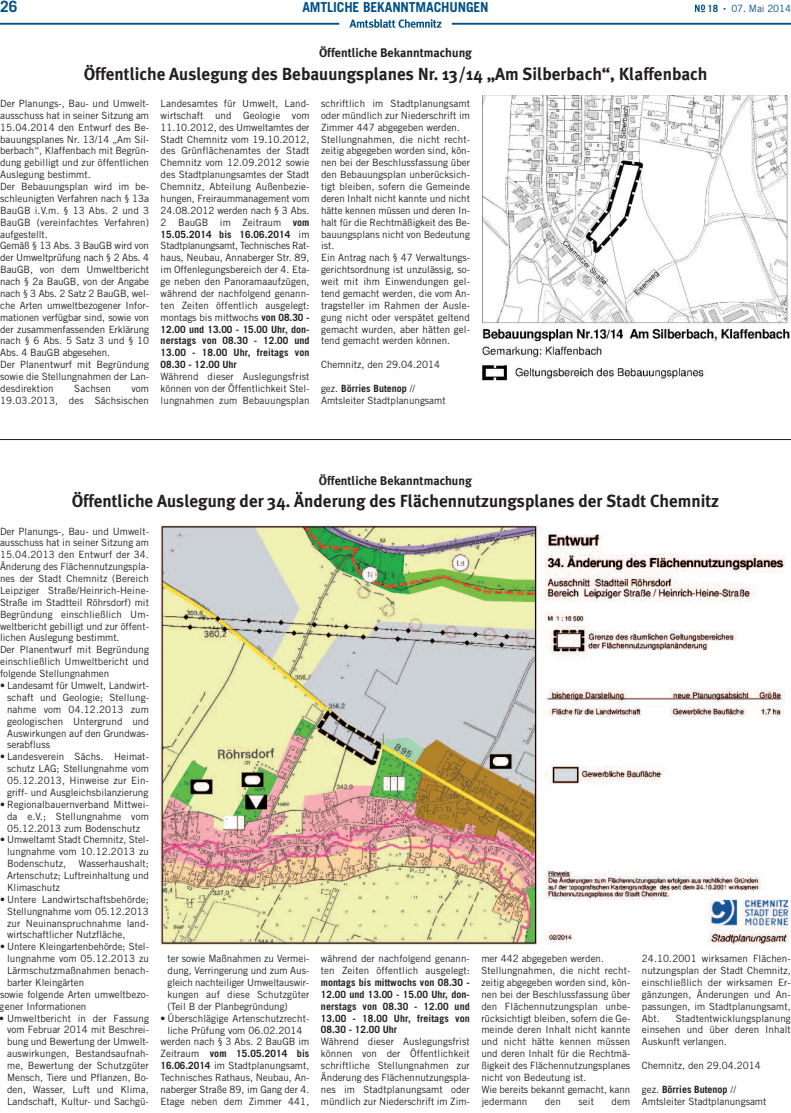
<style>
.page{position:relative;width:791px;height:1113px;background:#fff}
.page>*{position:absolute;margin:0;border:0;box-sizing:border-box;transform-origin:0 0}
.t1{font:700 17.5px "Meta Plus";color:#231f20}
.t2{font:700 15.62px "Trade Gothic LT Std";color:#005086}
.t3{font:700 13.75px "Trade Gothic LT Std";letter-spacing:-.01em;color:#005086}
.t4{font:700 12.5px "Meta Plus";color:#231f20}
.t5{font:10px/11.9px "Trade Gothic LT Std";color:#231f20;text-align:justify}
.t6{font:10px "Trade Gothic LT Std";letter-spacing:-.01em;color:#005086}
.t7{font:700 10px "Trade Gothic LT Std";color:#005086}
.s1{font-weight:700}
</style>
<div class="page">
<svg style="left:694px;top:5px;width:10px;height:7px"></svg>
<hr style="left:0;top:23px;width:339px;height:2px;background:#005086">
<hr style="left:451px;top:23px;width:339px;height:2px;background:#005086">
<svg style="left:349px;top:19px;width:92px;height:9px"></svg>
<img style="left:482px;top:95px;width:308px;height:286px">
<img style="left:160px;top:525px;width:630px;height:419px">
<hr style="left:0;top:439px;width:790px;height:1px;background:#231f20">
<p class="t2" style="left:0;top:1px;width:19px">26</p>
<p class="t3" style="left:302px;top:2px;width:188px">AMTLICHE BEKANNTMACHUNGEN</p>
<p class="t7" style="left:707px;top:5px;width:12px">18</p>
<p class="t6" style="left:731px;top:5px;width:61px">07. Mai 2014</p>
<p class="t4" style="left:319px;top:46px;width:154px">Öffentliche Bekanntmachung</p>
<p class="t1" style="left:84px;top:63px;width:624px">Öffentliche Auslegung des Bebauungsplanes Nr. 13/14 „Am Silberbach“, Klaffenbach</p>
<p class="t5" style="left:0;top:98px;width:150px;text-align:left">Der Planungs-, Bau- und Umwelt&shy;ausschuss hat in seiner Sitzung am<br>15.04.2014 den Entwurf des Be&shy;bauungsplanes Nr. 13/14 „Am Sil&shy;berbach“, Klaffenbach mit Begrün&shy;dung gebilligt und zur öffentlichen<br>Auslegung bestimmt.<br>Der Bebauungsplan wird im be&shy;schleunigten Verfahren nach § 13a<br>BauGB i.V.m. § 13 Abs. 2 und 3<br>BauGB (vereinfachtes Verfahren) aufgestellt.<br>Gemäß § 13 Abs. 3 BauGB wird von der Umweltprüfung nach § 2 Abs. 4<br>BauGB, von dem Umweltbericht nach § 2a BauGB, von der Angabe nach § 3 Abs. 2 Satz 2 BauGB, wel&shy;che Arten umweltbezogener Infor&shy;mationen verfügbar sind, sowie von der zusammenfassenden Erklärung nach § 6 Abs. 5 Satz 3 und § 10<br>Abs. 4 BauGB abgesehen.<br>Der Planentwurf mit Begründung sowie die Stellungnahmen der Lan&shy;desdirektion</p>
<p class="t5" style="left:74px;top:383px;width:38px">Sachsen</p>
<p class="t5" style="left:0;top:383px;width:150px;text-align:right">vom<br>19.03.2013, des Sächsischen</p>
<p class="t5" style="left:160px;top:98px;width:150px;text-align:left">Landesamtes für Umwelt, Land&shy;wirtschaft und Geologie vom<br>11.10.2012, des Umweltamtes der<br>Stadt Chemnitz vom 19.10.2012, des Grünflächenamtes der Stadt<br>Chemnitz vom 12.09.2012 sowie des Stadtplanungsamtes der Stadt<br>Chemnitz, Abteilung Außenbezie&shy;hungen, Freiraummanagement vom<br>24.08.2012 werden nach § 3 Abs.<br>2 BauGB im Zeitraum <span class="s1">vom<br>15.05.2014 bis 16.06.2014</span> im<br>Stadtplanungsamt, Technisches Rat&shy;haus, Neubau, Annaberger Str. 89, im Offenlegungsbereich der 4. Eta&shy;ge neben den Panoramaaufzügen, während der nachfolgend genann&shy;ten Zeiten öffentlich ausgelegt: montags bis mittwochs <span class="s1">von 08.30 -<br>12.00 und 13.00 - 15.00 Uhr, don&shy;nerstags von 08.30 - 12.00 und<br>13.00 - 18.00 Uhr, freitags von<br>08.30 - 12.00 Uhr<br></span>Während dieser Auslegungsfrist können von der Öffentlichkeit Stel&shy;lungnahmen zum Bebauungsplan</p>
<p class="t5" style="left:321px;top:98px;width:150px;text-align:left">schriftlich im Stadtplanungsamt oder mündlich zur Niederschrift im<br>Zimmer 447 abgegeben werden.<br>Stellungnahmen, die nicht recht&shy;zeitig abgegeben worden sind, kön&shy;nen bei der Beschlussfassung über den Bebauungsplan unberücksich&shy;tigt bleiben, sofern die Gemeinde deren Inhalt nicht kannte und nicht hätte kennen müssen und deren In&shy;halt für die Rechtmäßigkeit des Be&shy;bauungsplans nicht von Bedeutung ist.<br>Ein Antrag nach § 47 Verwaltungs&shy;gerichtsordnung ist unzulässig, so&shy;weit mit ihm Einwendungen gel&shy;tend gemacht werden, die vom An&shy;tragsteller im Rahmen der Ausle&shy;gung nicht oder verspätet geltend gemacht wurden, aber hätten gel&shy;tend gemacht werden können.</p>
<p class="t5" style="left:321px;top:360px;width:120px">Chemnitz, den 29.04.2014</p>
<p class="t5" style="left:321px;top:383px;width:126px">gez. <span class="s1">Börries Butenop</span> //<br>Amtsleiter Stadtplanungsamt</p>
<p class="t4" style="left:319px;top:473px;width:154px">Öffentliche Bekanntmachung</p>
<p class="t1" style="left:72px;top:491px;width:648px">Öffentliche Auslegung der 34. Änderung des Flächennutzungsplanes der Stadt Chemnitz</p>
<p class="t5" style="left:0;top:526px;width:150px;text-align:left">Der Planungs-, Bau- und Umwelt&shy;ausschuss hat in seiner Sitzung am<br>15.04.2013 den Entwurf der 34.<br>Änderung des Flächennutzungspla&shy;nes der Stadt Chemnitz (Bereich<br>Leipziger Straße/Heinrich-Heine-<br>Straße im Stadtteil Röhrsdorf) mit<br>Begründung einschließlich Um&shy;weltbericht gebilligt und zur öffent&shy;lichen Auslegung bestimmt.<br>Der Planentwurf mit Begründung einschließlich Umweltbericht und folgende Stellungnahmen</p>
<p class="t5" style="left:7px;top:680px;width:143px;text-indent:-7px">• Landesamt für Umwelt, Landwirt&shy;schaft und Geologie; Stellung&shy;nahme vom 04.12.2013 zum geologischen Untergrund und Auswirkungen auf den Grundwas&shy;serabfluss</p>
<p class="t5" style="left:7px;top:751px;width:143px;text-indent:-7px">• Landesverein Sächs. Heimat&shy;schutz LAG; Stellungnahme vom 05.12.2013, Hinweise zur Ein&shy;griff- und Ausgleichsbilanzierung</p>
<p class="t5" style="left:7px;top:799px;width:143px;text-indent:-7px">• Regionalbauernverband Mittwei&shy;da e.V.; Stellungnahme vom 05.12.2013 zum Bodenschutz</p>
<p class="t5" style="left:7px;top:835px;width:143px;text-indent:-7px">• Umweltamt Stadt Chemnitz, Stel&shy;lungnahme vom 10.12.2013 zu Bodenschutz, Wasserhaushalt; Artenschutz; Luftreinhaltung und Klimaschutz</p>
<p class="t5" style="left:7px;top:894px;width:143px;text-indent:-7px">• Untere Landwirtschaftsbehörde; Stellungnahme vom 05.12.2013 zur Neuinanspruchnahme land&shy;wirtschaftlicher Nutzfläche,</p>
<p class="t5" style="left:0;top:941px;width:150px">• Untere Kleingartenbehörde; Stel-</p>
<p class="t5" style="left:7px;top:953px;width:143px">lungnahme vom 05.12.2013 zu</p>
<p class="t5" style="left:7px;top:965px;width:143px">Lärmschutzmaßnahmen benach-</p>
<p class="t5" style="left:7px;top:977px;width:79px">barter Kleingärten</p>
<p class="t5" style="left:0;top:989px;width:150px">sowie folgende Arten umweltbezo-</p>
<p class="t5" style="left:0;top:1001px;width:88px">gener Informationen</p>
<p class="t5" style="left:7px;top:1013px;width:143px;text-indent:-7px">• Umweltbericht in der Fassung vom Februar 2014 mit Beschrei&shy;bung und Bewertung der Umwelt&shy;auswirkungen, Bestandsaufnah&shy;me, Bewertung der Schutzgüter Mensch, Tiere und Pflanzen, Bo&shy;den, Wasser, Luft und Klima, Landschaft, Kultur- und Sachgü-</p>
<p class="t5" style="left:167px;top:953px;width:143px">ter sowie Maßnahmen zu Vermei&shy;dung, Verringerung und zum Aus&shy;gleich nachteiliger Umweltauswir&shy;kungen auf diese Schutzgüter (Teil B der Planbegründung)</p>
<p class="t5" style="left:160px;top:1013px;width:150px;text-align:center">• Überschlägige Artenschutzrecht&shy;liche Prüfung vom 06.02.2014 werden nach § 3 Abs. 2 BauGB im<br>Zeitraum <span class="s1">vom 15.05.2014 bis<br>16.06.2014</span> im Stadtplanungsamt,<br>Technisches Rathaus, Neubau, An&shy;naberger Straße 89, im Gang der 4.<br>Etage neben dem Zimmer 441,</p>
<p class="t5" style="left:321px;top:953px;width:150px;text-align:left">während der nachfolgend genann&shy;ten Zeiten öffentlich ausgelegt: <span class="s1">montags bis mittwochs von 08.30 -<br>12.00 und 13.00 - 15.00 Uhr, don&shy;nerstags von 08.30 - 12.00 und<br>13.00 - 18.00 Uhr, freitags von<br>08.30 - 12.00 Uhr<br></span>Während dieser Auslegungsfrist können von der Öffentlichkeit schriftliche Stellungnahmen zur<br>Änderung des Flächennutzungspla&shy;nes im Stadtplanungsamt oder mündlich zur Niederschrift im Zim-</p>
<p class="t5" style="left:481px;top:953px;width:150px;text-align:left">mer 442 abgegeben werden.<br>Stellungnahmen, die nicht recht&shy;zeitig abgegeben worden sind, kön&shy;nen bei der Beschlussfassung über den Flächennutzungsplan unbe&shy;rücksichtigt bleiben, sofern die Ge&shy;meinde deren Inhalt nicht kannte und nicht hätte kennen müssen und deren Inhalt für die Rechtmä&shy;ßigkeit des Flächennutzungsplanes nicht von Bedeutung ist.<br>Wie bereits bekannt gemacht, kann jedermann</p>
<p class="t5" style="left:544px;top:1096px;width:17px">den</p>
<p class="t5" style="left:578px;top:1096px;width:17px">seit</p>
<p class="t5" style="left:611px;top:1096px;width:20px">dem</p>
<p class="t5" style="left:641px;top:953px;width:150px">24.10.2001 wirksamen Flächen&shy;nutzungsplan der Stadt Chemnitz, einschließlich der wirksamen Er&shy;gänzungen, Änderungen und An&shy;passungen, im Stadtplanungsamt, Abt.</p>
<p class="t5" style="left:641px;top:1013px;width:150px;text-indent:34px">Stadtentwicklungsplanung einsehen und über deren Inhalt Auskunft verlangen.</p>
<p class="t5" style="left:641px;top:1060px;width:120px">Chemnitz, den 29.04.2014</p>
<p class="t5" style="left:641px;top:1084px;width:126px">gez. <span class="s1">Börries Butenop</span> //<br>Amtsleiter Stadtplanungsamt</p>
</div>
